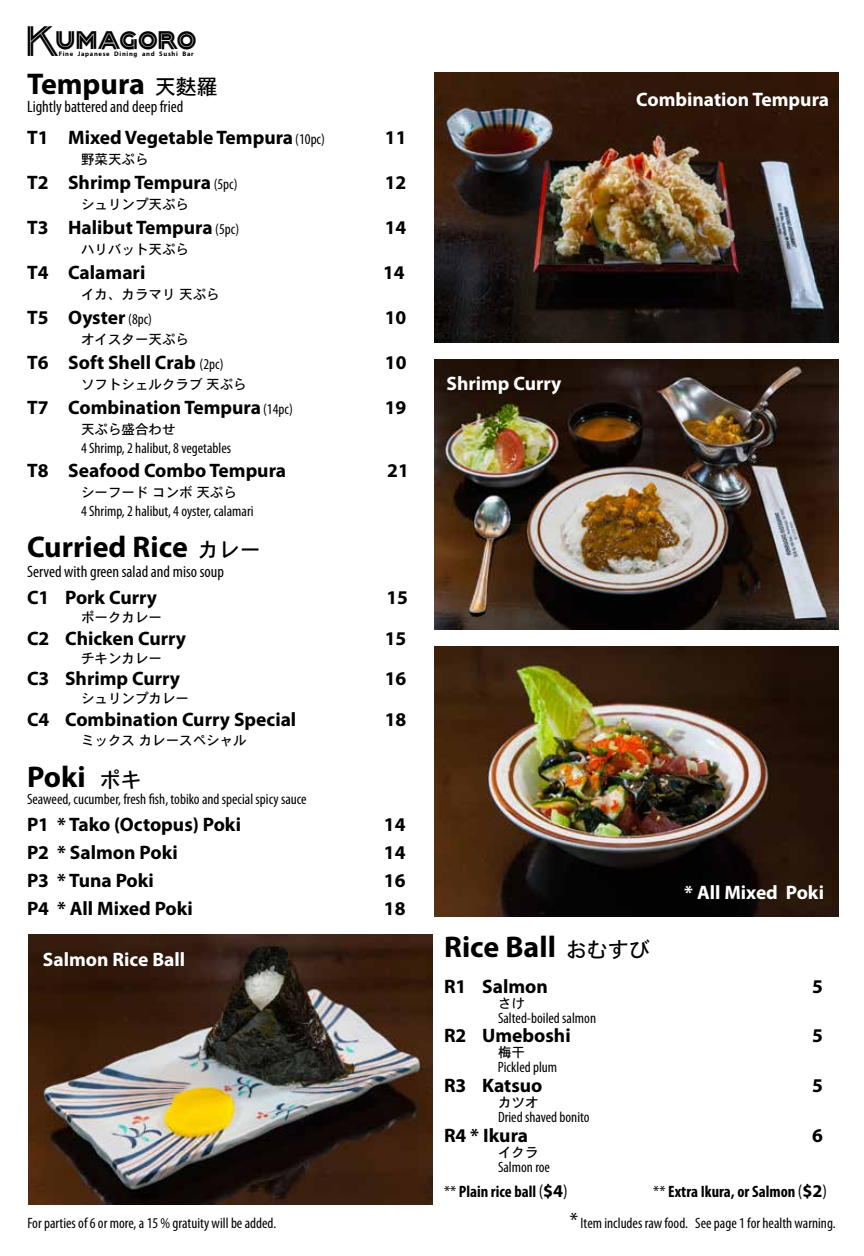
<style>
.page{position:relative;width:864px;height:1256px;background:#fff}
.page>*{position:absolute;margin:0;border:0;box-sizing:border-box;transform-origin:0 0}
.t1{font:31.65px "Packard Clipper NF";letter-spacing:.01em;color:#000}
.t2{font:700 30px "Myriad Pro";color:#000}
.t3{font:700 19.5px "Myriad Pro";color:#000}
.t4{font:700 19.5px "Myriad Pro";color:#fff}
.t5{font:condensed 16.5px "Myriad Pro";color:#000}
.t6{font:700 condensed 16.5px "Myriad Pro";color:#000}
.t7{font:condensed 15px "Myriad Pro";color:#000}
.t8{font:13.5px "Osaka";color:#000}
.t9{font:700 6.6px "Myriad Pro";letter-spacing:.1em;color:#000}
.s1{font-family:"Osaka";font-weight:400;font-size:21px}
.s2{font-weight:400;font-stretch:condensed;font-size:15px}
.s3{font-weight:400}
.s4{font-weight:400;font-size:18px}
.s5{font-stretch:normal;font-size:18px}
.s6{font-size:22.5px}
</style>
<div class="page">
<img style="left:434px;top:646px;width:404px;height:270px">
<img style="left:28px;top:934px;width:405px;height:270px">
<img style="left:434px;top:359px;width:404px;height:270px">
<img style="left:434px;top:73px;width:404px;height:270px">
<h1 class="t1" style="left:27px;top:19px;width:171px">Kumagoro</h1>
<p class="t9" style="left:59px;top:49px;width:137px">Fine Japanese Dining and Sushi Bar</p>
<h2 class="t2" style="left:27px;top:64px;width:192px">Tempura <span class="s1">天麩羅</span></h2>
<p class="t5" style="left:27px;top:96px;width:158px">Lightly battered and deep fried</p>
<p class="t3" style="left:27px;top:125px;width:299px">T1 Mixed Vegetable Tempura<span class="s2">(10pc)</span></p>
<p class="t3" style="left:385px;top:125px;width:23px">11</p>
<p class="t8" style="left:81px;top:151px;width:69px">野菜天ぷら</p>
<p class="t3" style="left:27px;top:170px;width:212px">T2 Shrimp Tempura <span class="s2">(5pc)</span></p>
<p class="t3" style="left:385px;top:170px;width:23px">12</p>
<p class="t8" style="left:81px;top:196px;width:109px">シュリンプ天ぷら</p>
<p class="t3" style="left:27px;top:215px;width:214px">T3 Halibut Tempura <span class="s2">(5pc)</span></p>
<p class="t3" style="left:385px;top:215px;width:23px">14</p>
<p class="t8" style="left:81px;top:241px;width:109px">ハリバット天ぷら</p>
<p class="t3" style="left:27px;top:260px;width:120px">T4 Calamari</p>
<p class="t3" style="left:383px;top:260px;width:23px">14</p>
<p class="t8" style="left:81px;top:286px;width:140px">イカ、カラマリ天ぷら</p>
<p class="t3" style="left:27px;top:305px;width:127px">T5 Oyster <span class="s2">(8pc)</span></p>
<p class="t3" style="left:385px;top:305px;width:23px">10</p>
<p class="t8" style="left:81px;top:331px;width:109px">オイスター天ぷら</p>
<p class="t3" style="left:27px;top:350px;width:198px">T6 Soft Shell Crab <span class="s2">(2pc)</span></p>
<p class="t3" style="left:385px;top:350px;width:23px">10</p>
<p class="t8" style="left:81px;top:376px;width:167px">ソフトシェルクラブ天ぷら</p>
<p class="t3" style="left:27px;top:395px;width:267px">T7 Combination Tempura<span class="s2">(14pc)</span></p>
<p class="t3" style="left:385px;top:395px;width:23px">19</p>
<p class="t8" style="left:81px;top:421px;width:96px">天ぷら盛合わせ</p>
<p class="t7" style="left:81px;top:439px;width:152px">4 Shrimp, 2 halibut, 8 vegetables</p>
<p class="t3" style="left:27px;top:458px;width:261px">T8 Seafood Combo Tempura</p>
<p class="t3" style="left:387px;top:458px;width:23px">21</p>
<p class="t8" style="left:81px;top:484px;width:157px">シーフードコンボ天ぷら</p>
<p class="t7" style="left:81px;top:502px;width:174px">4 Shrimp, 2 halibut, 4 oyster, calamari</p>
<h2 class="t2" style="left:27px;top:528px;width:235px">Curried Rice <span class="s1">カレー</span></h2>
<p class="t5" style="left:27px;top:562px;width:198px">Served with green salad and miso soup</p>
<p class="t3" style="left:27px;top:585px;width:132px">C1 Pork Curry</p>
<p class="t3" style="left:386px;top:585px;width:23px">15</p>
<p class="t8" style="left:81px;top:609px;width:82px">ポークカレー</p>
<p class="t3" style="left:27px;top:625px;width:161px">C2 Chicken Curry</p>
<p class="t3" style="left:385px;top:625px;width:23px">15</p>
<p class="t8" style="left:81px;top:649px;width:82px">チキンカレー</p>
<p class="t3" style="left:27px;top:666px;width:155px">C3 Shrimp Curry</p>
<p class="t3" style="left:385px;top:666px;width:23px">16</p>
<p class="t8" style="left:81px;top:690px;width:109px">シュリンプカレー</p>
<p class="t3" style="left:27px;top:706px;width:271px">C4 Combination Curry Special</p>
<p class="t3" style="left:385px;top:706px;width:23px">18</p>
<p class="t8" style="left:81px;top:732px;width:167px">ミックスカレースペシャル</p>
<h2 class="t2" style="left:27px;top:757px;width:116px">Poki <span class="s1">ポキ</span></h2>
<p class="t7" style="left:27px;top:789px;width:281px">Seaweed, cucumber, fresh fish, tobiko and special spicy sauce</p>
<p class="t3" style="left:27px;top:812px;width:216px">P1 * Tako (Octopus) Poki</p>
<p class="t3" style="left:384px;top:812px;width:23px">14</p>
<p class="t3" style="left:27px;top:839px;width:152px">P2 * Salmon Poki</p>
<p class="t3" style="left:384px;top:839px;width:23px">14</p>
<p class="t3" style="left:27px;top:867px;width:128px">P3 * Tuna Poki</p>
<p class="t3" style="left:384px;top:867px;width:23px">16</p>
<p class="t3" style="left:27px;top:895px;width:167px">P4 * All Mixed Poki</p>
<p class="t3" style="left:384px;top:895px;width:23px">18</p>
<p class="t4" style="left:43px;top:946px;width:144px">Salmon Rice Ball</p>
<p class="t4" style="left:636px;top:87px;width:194px">Combination Tempura</p>
<p class="t4" style="left:447px;top:371px;width:116px">Shrimp Curry</p>
<p class="t4" style="left:684px;top:879px;width:141px">* All Mixed Poki</p>
<h2 class="t2" style="left:444px;top:927px;width:207px">Rice Ball <span class="s1">おむすび</span></h2>
<p class="t3" style="left:444px;top:973px;width:105px">R1 Salmon</p>
<p class="t3" style="left:812px;top:973px;width:12px">5</p>
<p class="t8" style="left:498px;top:994px;width:28px">さけ</p>
<p class="t7" style="left:498px;top:1009px;width:100px">Salted-boiled salmon</p>
<p class="t3" style="left:444px;top:1023px;width:128px">R2 Umeboshi</p>
<p class="t3" style="left:812px;top:1023px;width:12px">5</p>
<p class="t8" style="left:498px;top:1044px;width:28px">梅干</p>
<p class="t7" style="left:498px;top:1058px;width:61px">Pickled plum</p>
<p class="t3" style="left:444px;top:1072px;width:100px">R3 Katsuo</p>
<p class="t3" style="left:812px;top:1072px;width:12px">5</p>
<p class="t8" style="left:498px;top:1093px;width:42px">カツオ</p>
<p class="t7" style="left:498px;top:1108px;width:93px">Dried shaved bonito</p>
<p class="t3" style="left:444px;top:1122px;width:86px">R4 * Ikura</p>
<p class="t3" style="left:812px;top:1122px;width:12px">6</p>
<p class="t8" style="left:498px;top:1143px;width:42px">イクラ</p>
<p class="t7" style="left:498px;top:1157px;width:54px">Salmon roe</p>
<p class="t6" style="left:444px;top:1181px;width:125px"><span class="s3">**</span> Plain rice ball <span class="s4">(</span><span class="s5">$4</span><span class="s4">)</span></p>
<p class="t6" style="left:653px;top:1181px;width:175px"><span class="s3">**</span> Extra Ikura, or Salmon <span class="s4">(</span><span class="s5">$2</span><span class="s4">)</span></p>
<p class="t7" style="left:27px;top:1214px;width:250px">For parties of 6 or more, a 15 % gratuity will be added.</p>
<p class="t7" style="left:570px;top:1214px;width:267px"><span class="s6">*</span> Item includes raw food. See page 1 for health warning.</p>
</div>
